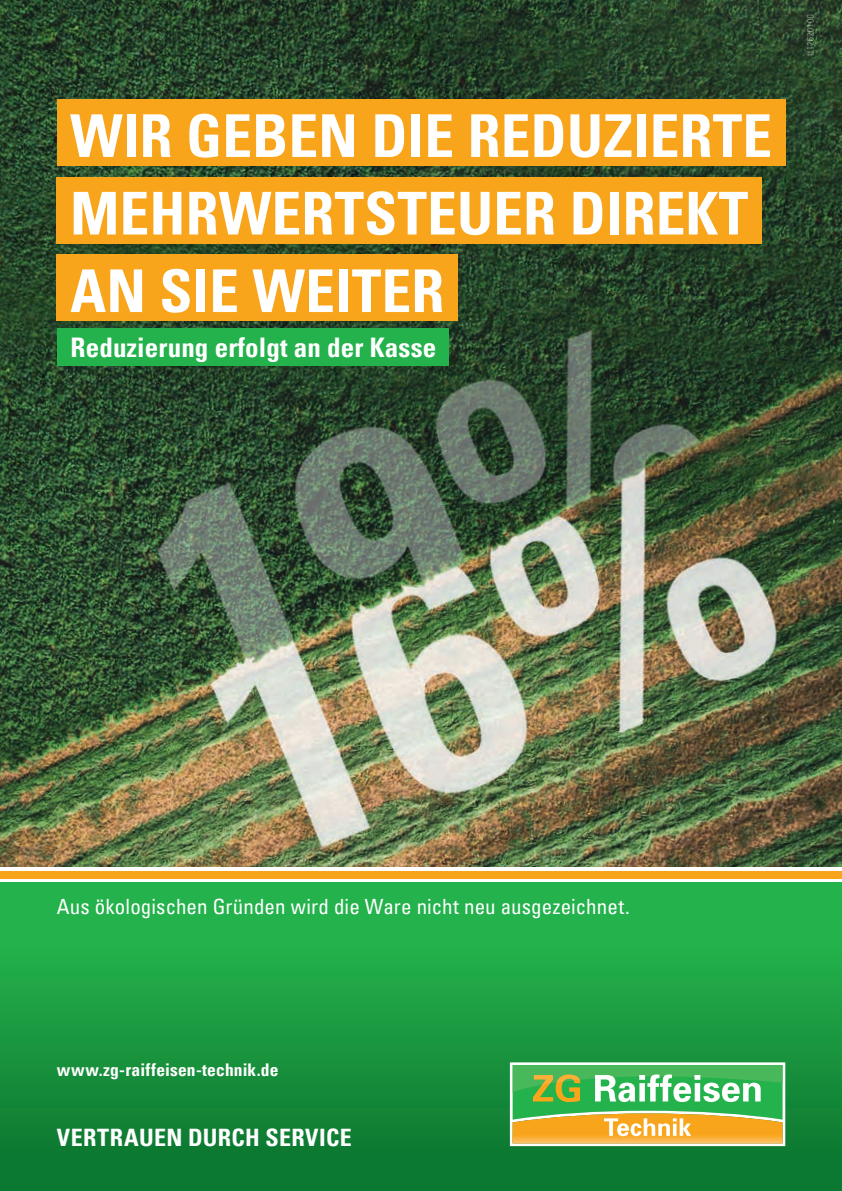
<style>
.page{position:relative;width:842px;height:1191px;background:#fff}
.page>*{position:absolute;margin:0;border:0;box-sizing:border-box;transform-origin:0 0}
.t1{font:700 condensed 59px/77.5px "Univers LT";letter-spacing:.005em;color:#fff}
.t2{font:700 condensed 27px "Univers LT";letter-spacing:.005em;color:#fff}
.t3{font:700 condensed 24px "Univers LT";letter-spacing:.015em;color:#fff}
.t4{font:condensed 21px "Univers LT";color:#fff}
.t5{font:700 condensed 17.5px "Univers LT";letter-spacing:.01em;color:#fff}
</style>
<div class="page">
<img style="left:0;top:0;width:842px;height:867px">
<img style="left:806px;top:15px;width:8px;height:41px">
<div style="left:0;top:882px;width:842px;height:309px;background:linear-gradient(to bottom,#28bc50,#0b732f)"></div>
<svg style="left:0;top:878px;width:842px;height:1px"></svg>
<div style="left:0;top:871px;width:842px;height:7px;background:#f9a51b"></div>
<svg style="left:510px;top:1062px;width:275px;height:84px"></svg>
<div style="left:57px;top:99px;width:728px;height:67px;background:#f9a51b"></div>
<div style="left:57px;top:177px;width:705px;height:66px;background:#f9a51b"></div>
<div style="left:57px;top:255px;width:401px;height:66px;background:#f9a51b"></div>
<div style="left:57px;top:328px;width:392px;height:38px;background:#23b24b"></div>
<h1 class="t1" style="left:70px;top:97px;width:703px">WIR GEBEN DIE REDUZIERTE<br>MEHRWERTSTEUER DIREKT<br>AN SIE WEITER</h1>
<p class="t2" style="left:71px;top:331px;width:367px">Reduzierung erfolgt an der Kasse</p>
<p class="t4" style="left:57px;top:893px;width:574px">Aus ökologischen Gründen wird die Ware nicht neu ausgezeichnet.</p>
<p class="t5" style="left:57px;top:1059px;width:223px">www.zg-raiffeisen-technik.de</p>
<p class="t3" style="left:57px;top:1122px;width:297px">VERTRAUEN DURCH SERVICE</p>
</div>
